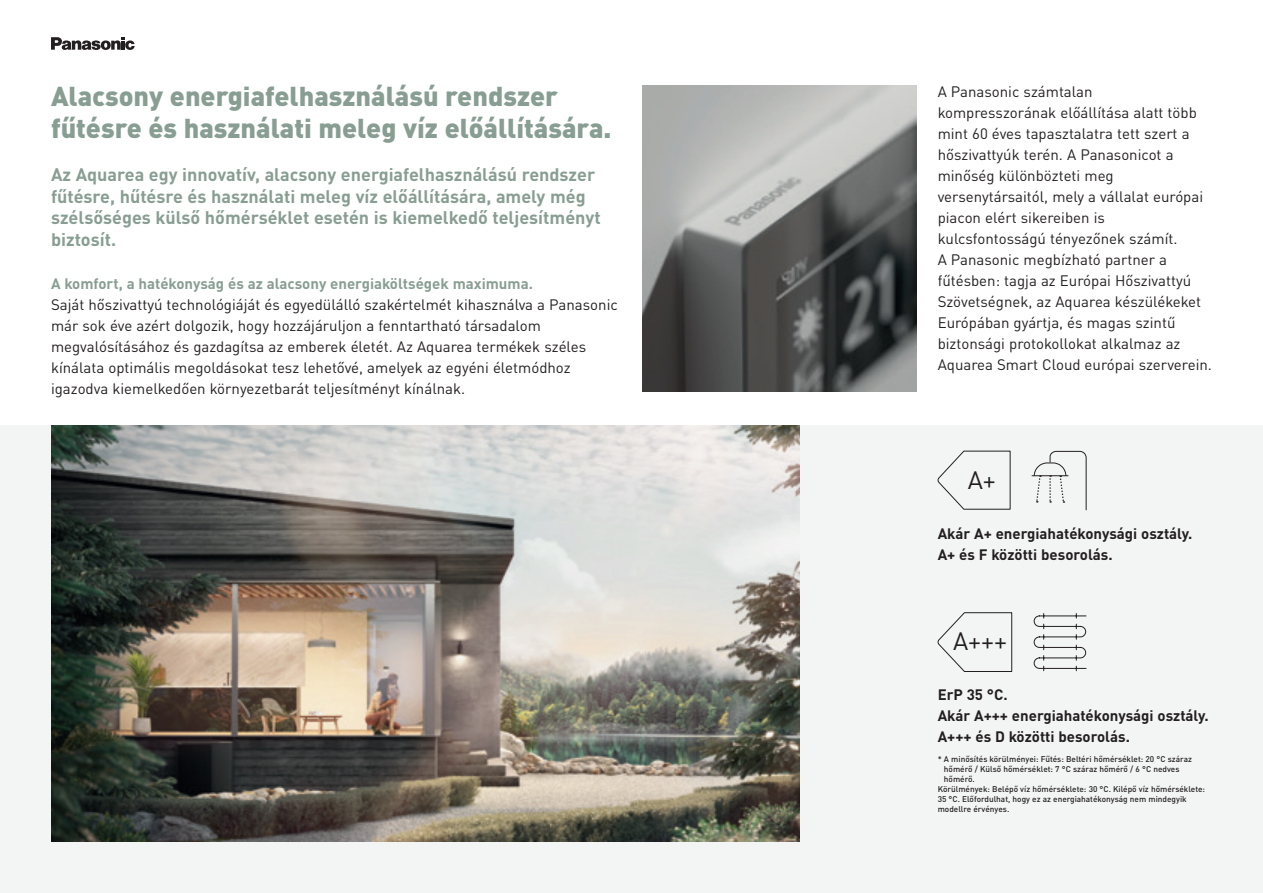
<style>
.page{position:relative;width:1263px;height:893px;background:#fff}
.page>*{position:absolute;margin:0;border:0;box-sizing:border-box;transform-origin:0 0}
.t1{font:900 27px/32.4px "DIN Pro";color:#889e92}
.t2{font:24.9px "DIN Pro";color:#231f20}
.t3{font:700 18px/21.6px "DIN Pro";color:#889e92}
.t4{font:15px/21px "DIN Pro";color:#231f20}
.t5{font:700 15px/21px "DIN Pro";color:#231f20}
.t6{font:700 15px "DIN Pro";color:#889e92}
.t7{font:500 8.25px "DIN Pro";color:#231f20}
</style>
<div class="page">
<div style="left:0;top:425px;width:1263px;height:468px;background:#f3f5f4"></div>
<svg style="left:937px;top:612px;width:75px;height:60px"></svg>
<svg style="left:1033px;top:613px;width:54px;height:58px"></svg>
<svg style="left:937px;top:450px;width:74px;height:60px"></svg>
<hr style="left:1032px;top:475px;width:36px;height:1px;background:#231f20">
<svg style="left:1033px;top:451px;width:54px;height:60px"></svg>
<img style="left:51px;top:425px;width:748px;height:417px">
<img style="left:642px;top:85px;width:274px;height:306px">
<svg style="left:51px;top:37px;width:84px;height:13px"></svg>
<h1 class="t1" style="left:51px;top:78px;width:562px">Alacsony energiafelhasználású rendszer fűtésre és használati meleg víz előállítására.</h1>
<p class="t3" style="left:51px;top:163px;width:551px">Az Aquarea egy innovatív, alacsony energiafelhasználású rendszer fűtésre, hűtésre és használati meleg víz előállítására, amely még szélsőséges külső hőmérséklet esetén is kiemelkedő teljesítményt biztosít.</p>
<p class="t6" style="left:51px;top:272px;width:483px">A komfort, a hatékonyság és az alacsony energiaköltségek maximuma.</p>
<p class="t4" style="left:51px;top:293px;width:568px">Saját hőszivattyú technológiáját és egyedülálló szakértelmét kihasználva a Panasonic már sok éve azért dolgozik, hogy hozzájáruljon a fenntartható társadalom megvalósításához és gazdagítsa az emberek életét. Az Aquarea termékek széles kínálata optimális megoldásokat tesz lehetővé, amelyek az egyéni életmódhoz igazodva kiemelkedően környezetbarát teljesítményt kínálnak.</p>
<p class="t4" style="left:938px;top:80px;width:276px">A Panasonic számtalan kompresszorának előállítása alatt több mint 60 éves tapasztalatra tett szert a hőszivattyúk terén. A Panasonicot a minőség különbözteti meg versenytársaitól, mely a vállalat európai piacon elért sikereiben is kulcsfontosságú tényezőnek számít.<br>A Panasonic megbízható partner a fűtésben: tagja az Európai Hőszivattyú Szövetségnek, az Aquarea készülékeket Európában gyártja, és magas szintű biztonsági protokollokat alkalmaz az Aquarea Smart Cloud európai szerverein.</p>
<h2 class="t2" style="left:968px;top:461px;width:30px">A+</h2>
<p class="t5" style="left:938px;top:522px;width:256px">Akár A+ energiahatékonysági osztály.<br>A+ és F közötti besorolás.</p>
<h2 class="t2" style="left:953px;top:622px;width:56px">A+++</h2>
<p class="t5" style="left:938px;top:683px;width:273px">ErP 35 °C.<br>Akár A+++ energiahatékonysági osztály.<br>A+++ és D közötti besorolás.</p>
<p class="t7" style="left:938px;top:753px;width:256px">* A minősítés körülményei: Fűtés: Beltéri hőmérséklet: 20 °C száraz</p>
<p class="t7" style="left:944px;top:763px;width:237px">hőmérő / Külső hőmérséklet: 7 °C száraz hőmérő / 6 °C nedves</p>
<p class="t7" style="left:944px;top:773px;width:32px">hőmérő.</p>
<p class="t7" style="left:938px;top:782px;width:269px">Körülmények: Belépő víz hőmérséklete: 30 °C. Kilépő víz hőmérséklete:</p>
<p class="t7" style="left:938px;top:792px;width:251px">35 °C. Előfordulhat, hogy ez az energiahatékonyság nem mindegyik</p>
<p class="t7" style="left:938px;top:802px;width:73px">modellre érvényes.</p>
</div>
